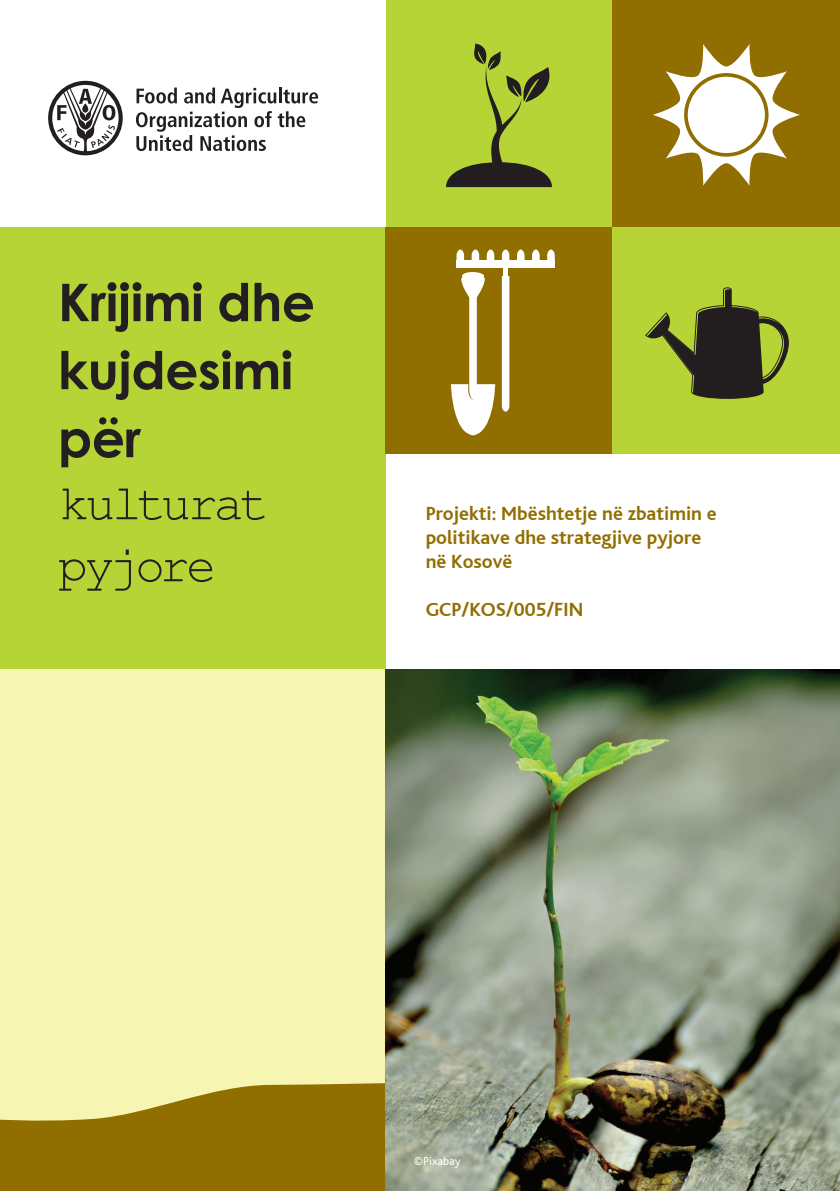
<style>
.page{position:relative;width:840px;height:1191px;background:#fff}
.page>*{position:absolute;margin:0;border:0;box-sizing:border-box;transform-origin:0 0}
.t1{font:700 52px/68px "Century Gothic";letter-spacing:-.01em;color:#231f20}
.t2{font:50px "Courier New";letter-spacing:-.085em;color:#231f20}
.t3{font:20px/24px "Bliss Bold HU";color:#916e00}
.t4{font:12px "Bliss CE";color:#fff}
</style>
<div class="page">
<div style="left:0;top:227px;width:386px;height:443px;background:#b7d436"></div>
<svg style="left:48px;top:81px;width:75px;height:74px"></svg>
<svg style="left:136px;top:88px;width:182px;height:63px"></svg>
<div style="left:386px;top:0;width:227px;height:227px;background:#b7d436"></div>
<div style="left:612px;top:0;width:227px;height:227px;background:#916e00"></div>
<div style="left:386px;top:227px;width:226px;height:227px;background:#916e00"></div>
<div style="left:612px;top:227px;width:227px;height:227px;background:#b7d436"></div>
<div style="left:0;top:669px;width:838px;height:521px;background:#f7f5b2"></div>
<svg style="left:0;top:1081px;width:386px;height:110px;fill:#916e00"></svg>
<img style="left:386px;top:669px;width:453px;height:522px">
<svg style="left:446px;top:43px;width:106px;height:144px"></svg>
<svg style="left:653px;top:44px;width:146px;height:142px"></svg>
<svg style="left:683px;top:73px;width:85px;height:84px"></svg>
<div style="left:687px;top:77px;width:77px;height:76px;background:#fff;border-radius:50%"></div>
<svg style="left:645px;top:287px;width:143px;height:112px"></svg>
<svg style="left:450px;top:249px;width:45px;height:186px"></svg>
<svg style="left:501px;top:249px;width:8px;height:11px"></svg>
<svg style="left:517px;top:249px;width:7px;height:11px"></svg>
<svg style="left:532px;top:249px;width:7px;height:11px"></svg>
<svg style="left:547px;top:249px;width:7px;height:11px"></svg>
<div style="left:456px;top:260px;width:98px;height:7px;background:#fff"></div>
<hr style="left:503px;top:262px;width:4px;height:20px;background:#fff">
<svg style="left:501px;top:276px;width:8px;height:136px"></svg>
<p class="t1" style="left:58px;top:266px;width:258px">Krijimi dhe kujdesimi</p>
<p class="t1" style="left:58px;top:402px;width:85px">për</p>
<p class="t2" style="left:58px;top:473px;width:212px">kulturat</p>
<p class="t2" style="left:58px;top:535px;width:159px">pyjore</p>
<p class="t3" style="left:425px;top:501px;width:292px">Projekti: Mbështetje në zbatimin e politikave dhe strategjive pyjore në Kosovë</p>
<p class="t3" style="left:425px;top:597px;width:159px">GCP/KOS/005/FIN</p>
<p class="t4" style="left:413px;top:1154px;width:48px">©Pixabay</p>
</div>
